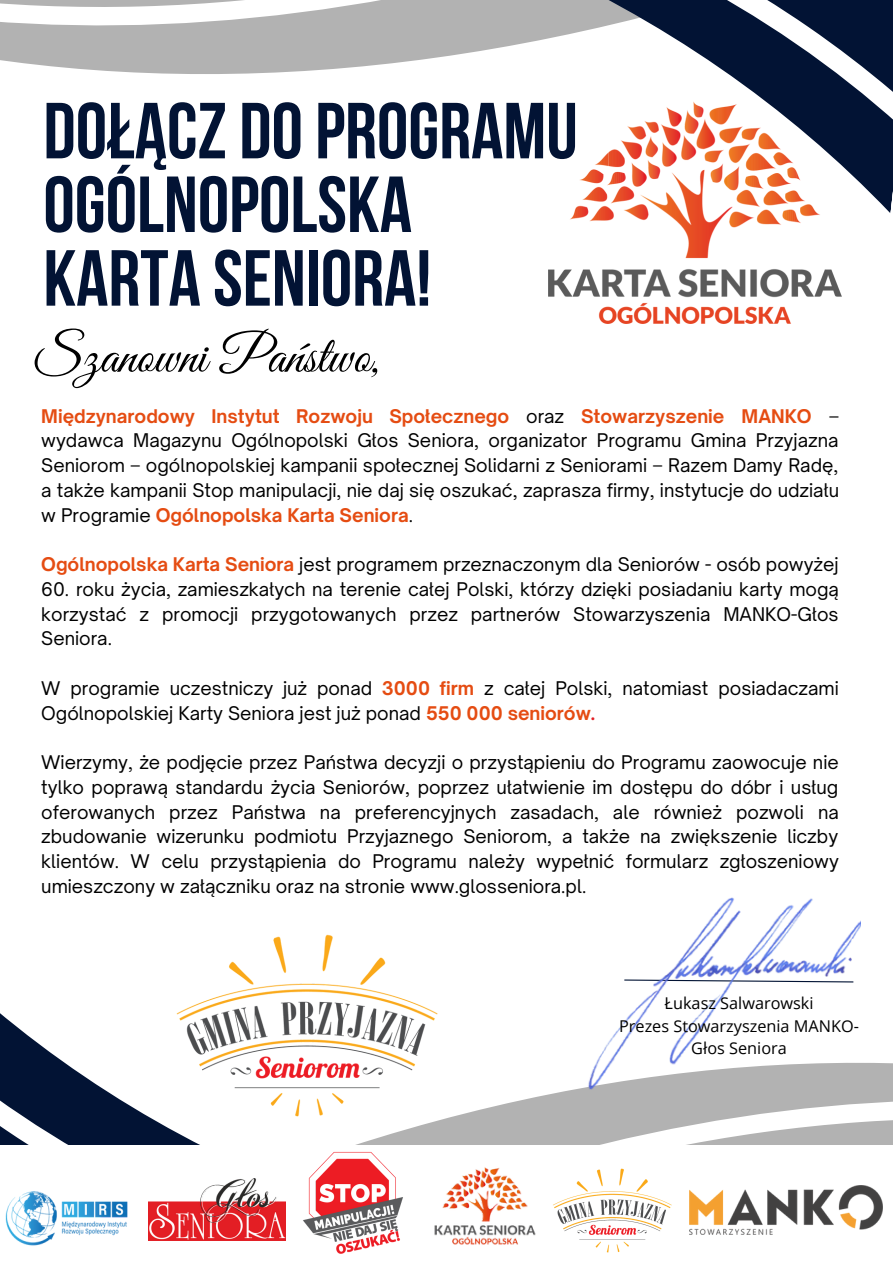
<style>
.page{position:relative;width:893px;height:1264px;background:#fff}
.page>*{position:absolute;margin:0;border:0;box-sizing:border-box;transform-origin:0 0}
.t1{font:700 79.2px/73.7px "Bebas Neue";color:#021334}
.t2{font:52.95px "Great Vibes";color:#000}
.t3{font:18px/24.8px "Open Sauce One";color:#000;text-align:justify}
.t4{font:16.2px/22.6px "Open Sans";color:#000;text-align:center}
.s1{font-weight:700;color:#e54c12}
.s2{font-weight:700;color:#e31f25}
</style>
<div class="page">
<svg style="left:0;top:46px;width:892px;height:167px"></svg>
<svg style="left:0;top:0;width:892px;height:46px"></svg>
<svg style="left:0;top:1013px;width:892px;height:132px"></svg>
<img style="left:148px;top:1178px;width:137px;height:62px">
<img style="left:553px;top:1168px;width:119px;height:85px">
<img style="left:434px;top:1167px;width:102px;height:78px">
<img style="left:303px;top:1151px;width:100px;height:103px">
<img style="left:586px;top:897px;width:274px;height:234px">
<img style="left:690px;top:1185px;width:192px;height:49px">
<img style="left:548px;top:101px;width:293px;height:223px">
<img style="left:167px;top:934px;width:279px;height:189px">
<img style="left:5px;top:1191px;width:123px;height:55px">
<h1 class="t1" style="left:43px;top:102px;width:536px">DOŁĄCZ DOPROGRAMU<br>OGÓLNOPOLSKA<br>KARTA SENIORA!</h1>
<h2 class="t2" style="left:35px;top:326px;width:346px">Szanowni Państwo,</h2>
<p class="t3" style="left:41px;top:403px;width:799px"><span class="s1">Międzynarodowy Instytut Rozwoju Społecznego</span> oraz <span class="s1">Stowarzyszenie MANKO</span> – wydawca Magazynu Ogólnopolski Głos Seniora, organizator Programu Gmina Przyjazna Seniorom – ogólnopolskiej kampanii społecznej Solidarni z Seniorami – Razem Damy Radę, a także kampanii Stop manipulacji, nie daj się oszukać, zaprasza firmy, instytucje do udziału w Programie <span class="s1">Ogólnopolska Karta Seniora</span>.</p>
<p class="t3" style="left:41px;top:552px;width:798px"><span class="s1">Ogólnopolska Karta Seniora</span> jest programem przeznaczonym dla Seniorów - osób powyżej</p>
<p class="t3" style="left:41px;top:576px;width:799px">60. roku życia, zamieszkałych na terenie całej Polski, którzy dzięki posiadaniu karty mogą korzystać z promocji przygotowanych przez partnerów Stowarzyszenia MANKO-Głos Seniora.</p>
<p class="t3" style="left:41px;top:675px;width:799px">W programie uczestniczy już ponad <span class="s1">3000 firm</span> z całej Polski, natomiast posiadaczami<br>Ogólnopolskiej Karty Seniora jest już ponad <span class="s1">550 000 seniorów</span><span class="s2">.</span></p>
<p class="t3" style="left:41px;top:749px;width:799px">Wierzymy, że podjęcie przez Państwa decyzji o przystąpieniu do Programu zaowocuje nie tylko poprawą standardu życia Seniorów, poprzez ułatwienie im dostępu do dóbr i usług oferowanych przez Państwa na preferencyjnych zasadach, ale również pozwoli na zbudowanie wizerunku podmiotu Przyjaznego Seniorom, a także na zwiększenie liczby klientów. W celu przystąpienia do Programu należy wypełnić formularz zgłoszeniowy umieszczony w załączniku oraz na stronie www.glosseniora.pl.</p>
<p class="t4" style="left:619px;top:991px;width:241px">Łukasz Salwarowski<br>Prezes Stowarzyszenia MANKO-<br>Głos Seniora</p>
</div>
